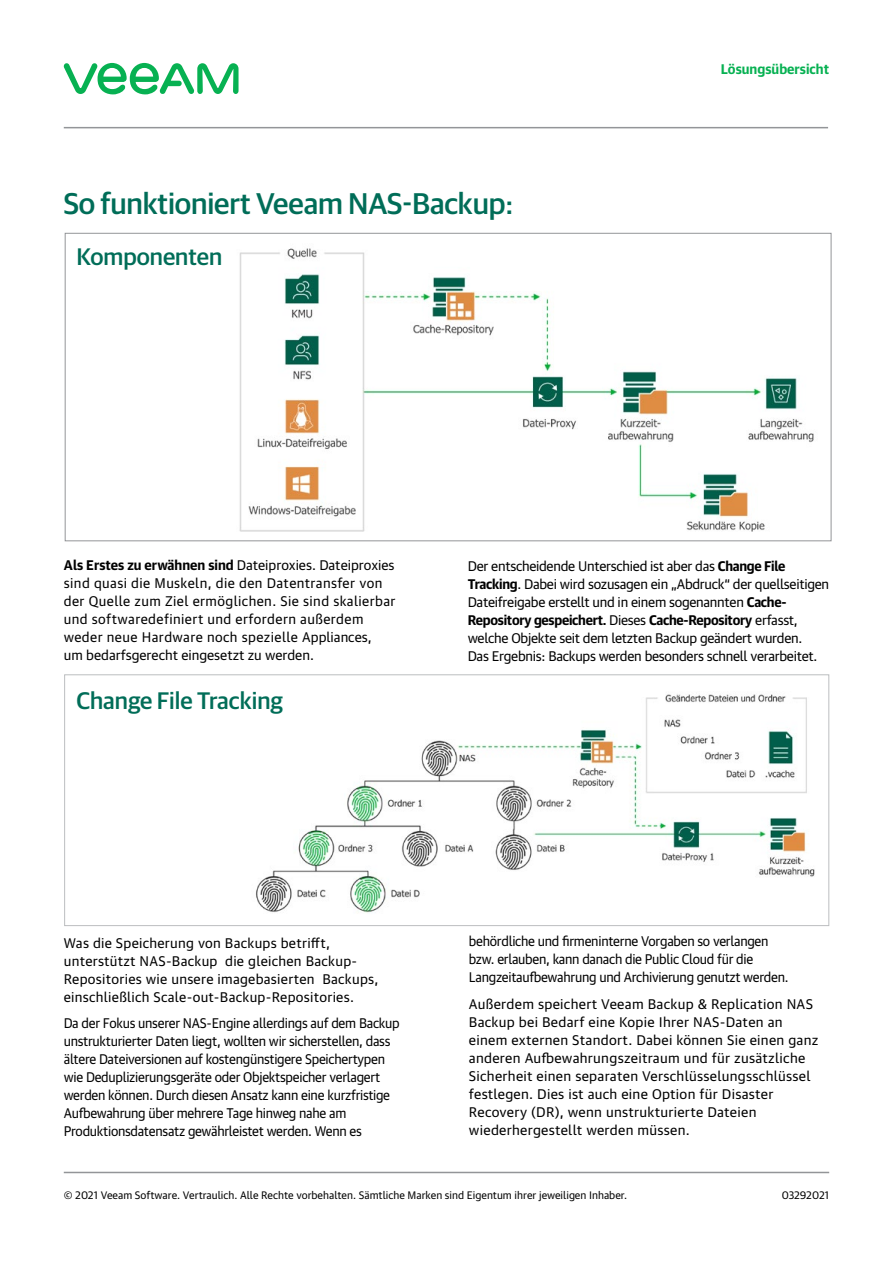
<style>
.page{position:relative;width:893px;height:1263px;background:#fff}
.page>*{position:absolute;margin:0;border:0;box-sizing:border-box;transform-origin:0 0}
.t1{font:500 30px "Guardian Sans Cy";letter-spacing:-.005em;color:#006d58}
.t2{font:500 24px "Guardian Sans Cy";color:#006d58}
.t3{font:13.5px/18px "Guardian Text Sans Cy";letter-spacing:.02em;color:#000}
.t4{font:13.5px/18px "Guardian Text Sans Cy";letter-spacing:-.01em;color:#000;scale:.96 1}
.t5{font:13.5px/18px "Guardian Text Sans Cy";letter-spacing:-.01em;color:#000}
.t6{font:13.5px/18px "Guardian Text Sans Cy";letter-spacing:.03em;color:#000}
.t7{font:700 13.5px "Guardian Text Sans Cy";color:#07b152}
.t8{font:10.5px "Guardian Text Sans Cy";color:#000}
.s1{font-weight:700}
</style>
<div class="page">
<hr style="left:64px;top:127px;width:764px;height:1px;background:#939598">
<hr style="left:64px;top:1172px;width:765px;height:1px;background:#939598">
<svg style="left:63px;top:63px;width:176px;height:31px"></svg>
<img style="left:239px;top:248px;width:575px;height:284px">
<img style="left:256px;top:694px;width:559px;height:219px">
<div style="left:64px;top:674px;width:765px;height:252px;border:1px solid #bcbec0"></div>
<h1 class="t1" style="left:64px;top:182px;width:451px">So funktioniert Veeam NAS-Backup:</h1>
<h2 class="t2" style="left:77px;top:239px;width:147px">Komponenten</h2>
<p class="t7" style="left:721px;top:57px;width:110px">Lösungsübersicht</p>
<p class="t6" style="left:64px;top:554px;width:333px"><span class="s1">Als Erstes zu erwähnen sind</span> Dateiproxies. Dateiproxies sind quasi die Muskeln, die den Datentransfer von der Quelle zum Ziel ermöglichen. Sie sind skalierbar und softwaredefiniert und erfordern außerdem weder neue Hardware noch spezielle Appliances,<br>um bedarfsgerecht eingesetzt zu werden.</p>
<p class="t5" style="left:468px;top:556px;width:363px">Der entscheidende Unterschied ist aber das <span class="s1">Change File Tracking</span>. Dabei wird sozusagen ein „Abdruck“ der quellseitigen Dateifreigabe erstellt und in einem sogenannten <span class="s1">Cache-Repository gespeichert.</span> Dieses <span class="s1">Cache-Repository</span> erfasst, welche Objekte seit dem letzten Backup geändert wurden.<br>Das Ergebnis: Backups werden besonders schnell verarbeitet.</p>
<h2 class="t2" style="left:77px;top:683px;width:208px">Change File Tracking</h2>
<p class="t3" style="left:64px;top:932px;width:316px">Was die Speicherung von Backups betrifft, unterstützt NAS-Backup die gleichen Backup-Repositories wie unsere imagebasierten Backups, einschließlich Scale-out-Backup-Repositories.</p>
<p class="t4" style="left:64px;top:1013px;width:351px">Da der Fokus unserer NAS-Engine allerdings auf dem Backup unstrukturierter Daten liegt, wollten wir sicherstellen, dass ältere Dateiversionen auf kostengünstigere Speichertypen wie Deduplizierungsgeräte oder Objektspeicher verlagert werden können. Durch diesen Ansatz kann eine kurzfristige Aufbewahrung über mehrere Tage hinweg nahe am Produktionsdatensatz gewährleistet werden. Wenn es</p>
<p class="t4" style="left:469px;top:931px;width:335px">behördliche und firmeninterne Vorgaben so verlangen bzw. erlauben, kann danach die Public Cloud für die<br>Langzeitaufbewahrung und Archivierung genutzt werden.</p>
<p class="t3" style="left:469px;top:993px;width:351px">Außerdem speichert Veeam Backup &amp; Replication NAS Backup bei Bedarf eine Kopie Ihrer NAS-Daten an einem externen Standort. Dabei können Sie einen ganz anderen Aufbewahrungszeitraum und für zusätzliche Sicherheit einen separaten Verschlüsselungsschlüssel festlegen. Dies ist auch eine Option für Disaster Recovery (DR), wenn unstrukturierte Dateien wiederhergestellt werden müssen.</p>
<p class="t8" style="left:64px;top:1186px;width:565px">© 2021 Veeam Software. Vertraulich. Alle Rechte vorbehalten. Sämtliche Marken sind Eigentum ihrer jeweiligen Inhaber.</p>
<p class="t8" style="left:782px;top:1186px;width:49px">03292021</p>
</div>
